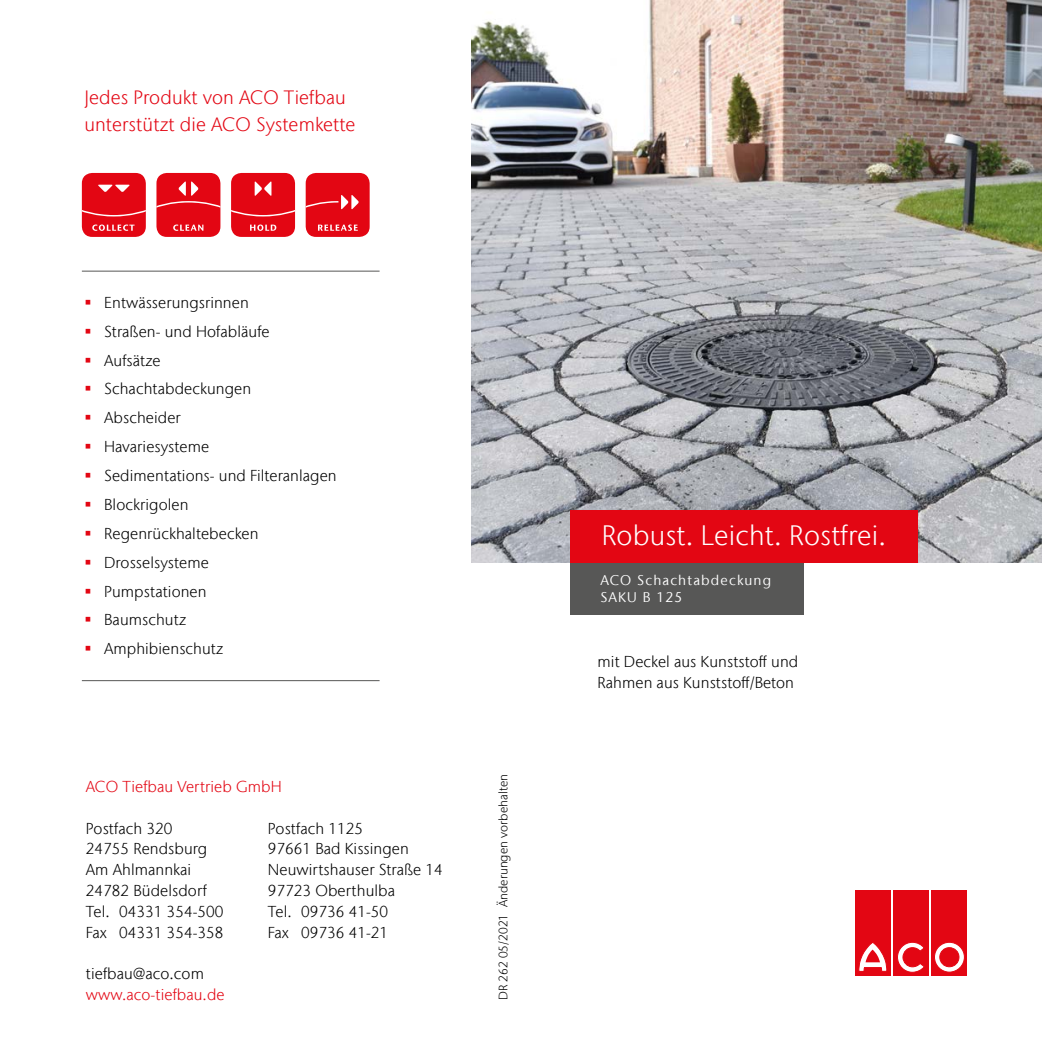
<style>
.page{position:relative;width:1042px;height:1042px;background:#fff}
.page>*{position:absolute;margin:0;border:0;box-sizing:border-box;transform-origin:0 0}
.t1{font:300 28px "Stone Sans IIITC Com";letter-spacing:.005em;color:#fff}
.t2{font:300 19.25px/26.9px "Stone Sans IIITC Com";letter-spacing:.005em;color:#e30613}
.t3{font:300 15.75px/28.9px "Stone Sans IIITC Com";letter-spacing:.005em;color:#000}
.t4{font:300 15.75px "Stone Sans IIITC Com";letter-spacing:.005em;color:#e30613}
.t5{font:14px/16.8px "Stone Sans IIITC Com";letter-spacing:.08em;color:#fff}
.t6{font:300 12.25px "Stone Sans IIITC Com";letter-spacing:.005em;color:#000}
</style>
<div class="page">
<div style="left:82px;top:173px;width:64px;height:64px;background:#e30613;border-radius:10px"></div>
<svg style="left:82px;top:185px;width:64px;height:46px"></svg>
<div style="left:156px;top:173px;width:64px;height:64px;background:#e30613;border-radius:10px"></div>
<svg style="left:156px;top:181px;width:64px;height:50px"></svg>
<div style="left:231px;top:173px;width:64px;height:64px;background:#e30613;border-radius:10px"></div>
<svg style="left:231px;top:181px;width:64px;height:50px"></svg>
<div style="left:306px;top:173px;width:64px;height:64px;background:#e30613;border-radius:10px"></div>
<svg style="left:306px;top:195px;width:53px;height:36px"></svg>
<hr style="left:82px;top:271px;width:297px;height:1px;background:#575756">
<hr style="left:82px;top:680px;width:297px;height:1px;background:#575756">
<img style="left:471px;top:0;width:571px;height:563px">
<div style="left:855px;top:890px;width:35px;height:85px;background:#e30613"></div>
<svg style="left:858px;top:942px;width:29px;height:29px"></svg>
<div style="left:893px;top:890px;width:36px;height:85px;background:#e30613"></div>
<svg style="left:897px;top:942px;width:27px;height:30px"></svg>
<div style="left:932px;top:890px;width:35px;height:85px;background:#e30613"></div>
<svg style="left:934px;top:942px;width:30px;height:30px"></svg>
<div style="left:934px;top:942px;width:30px;height:30px;border:1px solid #e30613;border-radius:50%"></div>
<div style="left:940px;top:947px;width:19px;height:20px;background:#e30613;border-radius:50%"></div>
<div style="left:940px;top:947px;width:19px;height:20px;border:1px solid #e30613;border-radius:50%"></div>
<div style="left:570px;top:563px;width:234px;height:52px;background:#575756"></div>
<div style="left:570px;top:510px;width:348px;height:53px;background:#e30613"></div>
<p class="t2" style="left:84px;top:84px;width:273px">Jedes Produkt von ACO Tiefbau unterstützt die ACO Systemkette</p>
<p class="t3" style="left:104px;top:288px;width:234px">Entwässerungsrinnen<br>Straßen- und Hofabläufe<br>Aufsätze<br>Schachtabdeckungen<br>Abscheider<br>Havariesysteme<br>Sedimentations- und Filteranlagen<br>Blockrigolen<br>Regenrückhaltebecken<br>Drosselsysteme<br>Pumpstationen<br>Baumschutz<br>Amphibienschutz</p>
<p class="t4" style="left:86px;top:777px;width:197px">ACO Tiefbau Vertrieb GmbH</p>
<p class="t3" style="left:86px;top:817px;width:139px;line-height:20.8px">Postfach 320<br>24755 Rendsburg<br>Am Ahlmannkai<br>24782 Büdelsdorf<br>Tel. 04331 354-500<br>Fax 04331 354-358</p>
<p class="t3" style="left:268px;top:817px;width:176px;line-height:20.8px">Postfach 1125<br>97661 Bad Kissingen<br>Neuwirtshauser Straße 14<br>97723 Oberthulba<br>Tel. 09736 41-50<br>Fax 09736 41-21</p>
<p class="t3" style="left:86px;top:959px;width:120px">tiefbau@aco.com</p>
<p class="t4" style="left:86px;top:985px;width:140px">www.aco-tiefbau.de</p>
<p class="t6" style="left:495px;top:1000px;width:228px;rotate:-90deg">DR 262 05/2021 Änderungen vorbehalten</p>
<h1 class="t1" style="left:602px;top:517px;width:286px">Robust. Leicht. Rostfrei.</h1>
<p class="t5" style="left:600px;top:572px;width:172px">ACO Schachtabdeckung<br>SAKU B 125</p>
<p class="t3" style="left:597px;top:651px;width:202px;line-height:20.8px">mit Deckel aus Kunststoff und<br>Rahmen aus Kunststoff/Beton</p>
</div>
